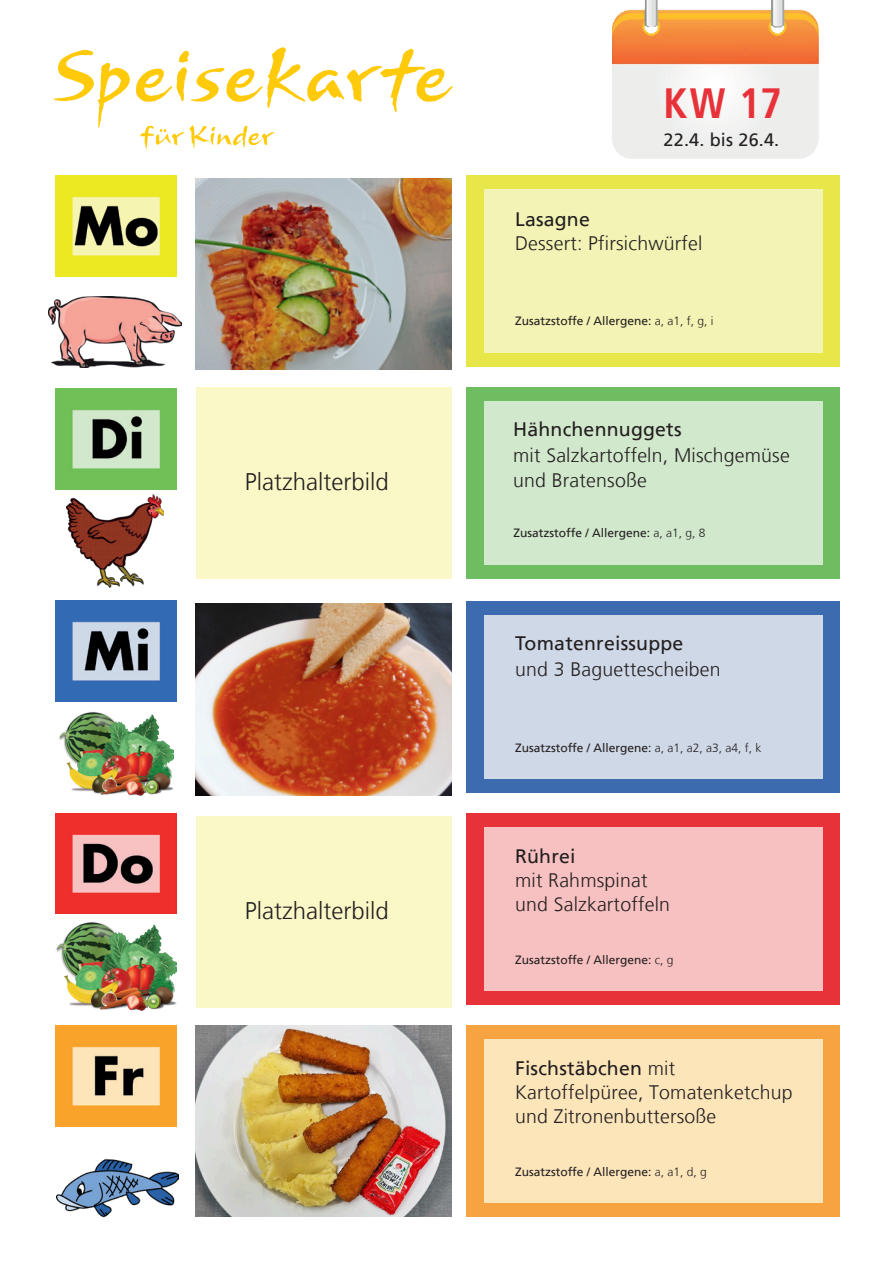
<style>
.page{position:relative;width:893px;height:1263px;background:#fff}
.page>*{position:absolute;margin:0;border:0;box-sizing:border-box;transform-origin:0 0}
.t1{font:700 42px "Frutiger Condensed BQ";color:#e83239}
.t2{font:300 24px "Frutiger LT";color:#231f20}
.t3{font:300 19.5px/24px "Frutiger LT";letter-spacing:.01em;color:#231f20}
.t4{font:19.5px "Frutiger LT";letter-spacing:.01em;color:#231f20}
.t5{font:18px "Frutiger LT";letter-spacing:.01em;color:#231f20}
.t6{font:12px "Frutiger LT";color:#231f20}
.s1{font-weight:300}
.s2{font-weight:400}
</style>
<div class="page">
<img style="left:612px;top:0;width:207px;height:159px">
<img style="left:55px;top:175px;width:121px;height:101px">
<img style="left:55px;top:388px;width:121px;height:101px">
<img style="left:55px;top:600px;width:121px;height:101px">
<img style="left:55px;top:813px;width:121px;height:101px">
<img style="left:55px;top:1026px;width:121px;height:100px">
<svg style="left:54px;top:50px;width:76px;height:78px"></svg>
<svg style="left:136px;top:47px;width:317px;height:65px"></svg>
<div style="left:466px;top:175px;width:374px;height:191px;background:#e8e74a"></div>
<div style="left:466px;top:387px;width:374px;height:191px;background:#6ebd60"></div>
<div style="left:466px;top:601px;width:374px;height:191px;background:#3c6bb0"></div>
<div style="left:466px;top:813px;width:374px;height:192px;background:#e83239"></div>
<div style="left:466px;top:1025px;width:374px;height:192px;background:#f6a341"></div>
<div style="left:484px;top:189px;width:338px;height:163px;background:#f2f3b4"></div>
<div style="left:484px;top:401px;width:338px;height:163px;background:#d2e8cd"></div>
<div style="left:484px;top:615px;width:338px;height:163px;background:#cfd8e6"></div>
<div style="left:484px;top:828px;width:338px;height:163px;background:#f8c1c1"></div>
<div style="left:484px;top:1040px;width:338px;height:163px;background:#fde5ba"></div>
<svg style="left:140px;top:125px;width:135px;height:24px"></svg>
<img style="left:56px;top:922px;width:120px;height:88px">
<img style="left:67px;top:494px;width:97px;height:94px">
<img style="left:56px;top:1159px;width:122px;height:59px">
<img style="left:196px;top:1025px;width:255px;height:192px">
<div style="left:196px;top:816px;width:255px;height:191px;background:#faf8c7"></div>
<img style="left:196px;top:604px;width:255px;height:191px">
<div style="left:196px;top:387px;width:255px;height:191px;background:#faf8c7"></div>
<img style="left:49px;top:296px;width:133px;height:71px">
<img style="left:196px;top:178px;width:255px;height:191px">
<img style="left:59px;top:712px;width:114px;height:83px">
<p class="t2" style="left:245px;top:468px;width:145px">Platzhalterbild</p>
<p class="t2" style="left:245px;top:897px;width:145px">Platzhalterbild</p>
<h1 class="t1" style="left:664px;top:76px;width:120px">KW 17</h1>
<p class="t5" style="left:664px;top:129px;width:117px">22.4. bis 26.4.</p>
<p class="t4" style="left:515px;top:208px;width:76px">Lasagne</p>
<p class="t3" style="left:515px;top:232px;width:189px">Dessert: Pfirsichwürfel</p>
<p class="t6" style="left:515px;top:313px;width:200px">Zusatzstoffe / Allergene: <span class="s1">a, a1, f, g, i</span></p>
<p class="t4" style="left:513px;top:418px;width:170px">Hähnchennuggets</p>
<p class="t3" style="left:513px;top:443px;width:278px;line-height:25.5px">mit Salzkartoffeln, Mischgemüse und Bratensoße</p>
<p class="t6" style="left:514px;top:526px;width:193px">Zusatzstoffe / Allergene: <span class="s1">a, a1, g, 8</span></p>
<p class="t4" style="left:515px;top:632px;width:170px">Tomatenreissuppe</p>
<p class="t3" style="left:515px;top:657px;width:207px">und 3 Baguettescheiben</p>
<p class="t6" style="left:515px;top:740px;width:248px">Zusatzstoffe / Allergene: <span class="s1">a, a1, a2, a3, a4, f, k</span></p>
<p class="t4" style="left:515px;top:845px;width:62px">Rührei</p>
<p class="t3" style="left:515px;top:868px;width:156px">mit Rahmspinat und Salzkartoffeln</p>
<p class="t6" style="left:515px;top:953px;width:160px">Zusatzstoffe / Allergene: <span class="s1">c, g</span></p>
<p class="t3" style="left:515px;top:1056px;width:279px"><span class="s2">Fischstäbchen</span> mit<br>Kartoffelpüree, Tomatenketchup und Zitronenbuttersoße</p>
<p class="t6" style="left:515px;top:1165px;width:193px">Zusatzstoffe / Allergene: <span class="s1">a, a1, d, g</span></p>
</div>
